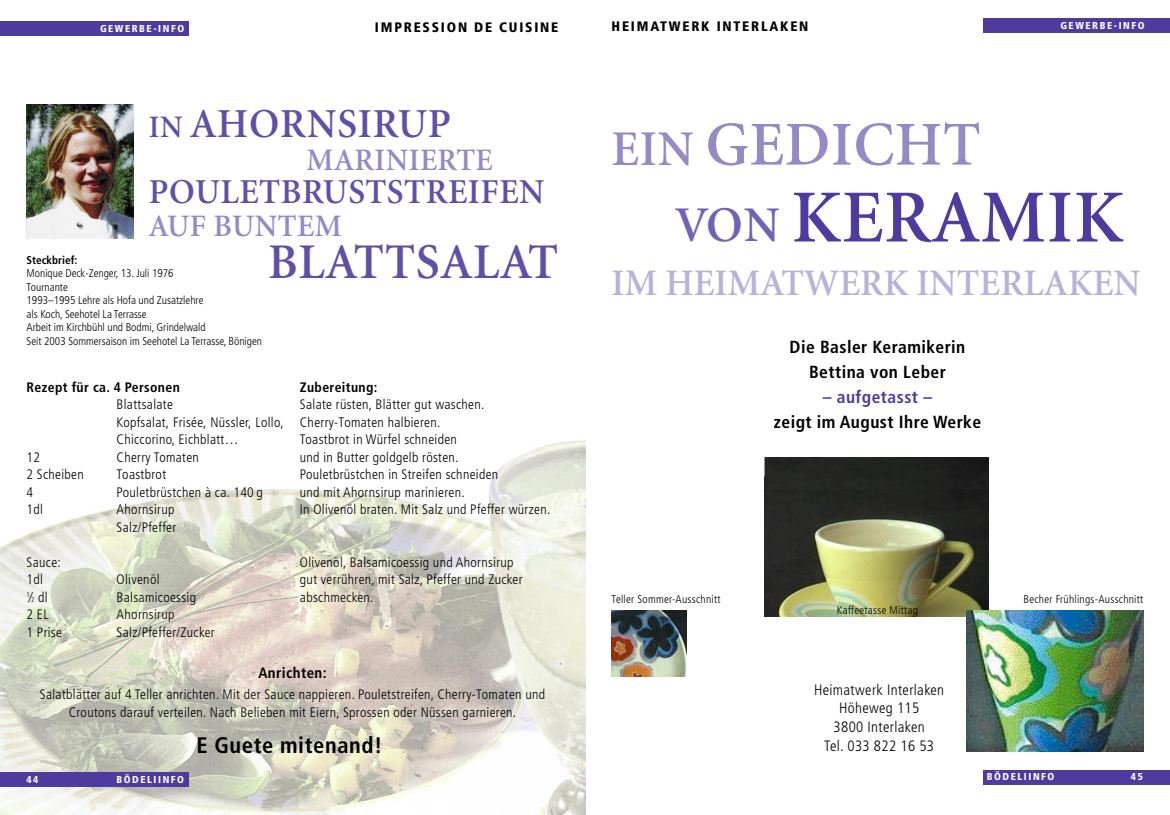
<style>
.page{position:relative;width:1170px;height:815px;background:#fff}
.page>*{position:absolute;margin:0;border:0;box-sizing:border-box;transform-origin:0 0}
.t1{font:600 75px "Minion";letter-spacing:.015em;color:#4e3b9f}
.t2{font:600 62.5px "Minion";letter-spacing:.015em;color:#9589c6}
.t3{font:600 50px "Minion";letter-spacing:.01em;color:#604fa9}
.t4{font:600 41.25px "Minion";letter-spacing:.02em;color:#604fa9}
.t5{font:600 37.5px "Minion";letter-spacing:.005em;color:#b8b1d9}
.t6{font:600 35px "Minion";letter-spacing:.015em;color:#604fa9}
.t7{font:600 31.25px "Minion";letter-spacing:.015em;color:#9589c6}
.t8{font:700 condensed 22.5px "Frutiger";letter-spacing:.025em;color:#000}
.t9{font:700 condensed 17.5px/25px "Frutiger";letter-spacing:.025em;color:#000;text-align:center}
.t10{font:700 condensed 17.5px "Frutiger";letter-spacing:.025em;color:#4e3b9f}
.t11{font:300 condensed 15px/18.8px "Frutiger";letter-spacing:.025em;color:#000;text-align:center}
.t12{font:700 condensed 15px "Frutiger";letter-spacing:.025em;color:#000}
.t13{font:300 condensed 13.75px/17.5px "Frutiger";letter-spacing:.025em;color:#000}
.t14{font:900 condensed 13.75px "Frutiger LT Std";letter-spacing:.13em;color:#000}
.t15{font:700 condensed 13.75px "Frutiger";letter-spacing:.025em;color:#000}
.t16{font:300 condensed 11.25px/13.5px "Frutiger";color:#000}
.t17{font:300 condensed 11.25px "Frutiger";letter-spacing:.025em;color:#000}
.t18{font:700 condensed 11.25px "Frutiger";color:#000}
.t19{font:900 condensed 10px "Frutiger";letter-spacing:.155em;color:#fff}
.s1{font-size:31.25px}
.s2{font-size:6.88px}
.s3{font-size:50px}
.s4{font-size:50px;color:#7162b3}
</style>
<div class="page">
<img style="left:764px;top:458px;width:224px;height:158px">
<div style="left:983px;top:770px;width:186px;height:14px;background:#4e3b9f"></div>
<div style="left:983px;top:19px;width:186px;height:14px;background:#4e3b9f"></div>
<img style="left:966px;top:610px;width:177px;height:142px">
<img style="left:611px;top:610px;width:76px;height:67px">
<img style="left:0;top:440px;width:585px;height:375px">
<div style="left:0;top:21px;width:189px;height:14px;background:#4e3b9f"></div>
<div style="left:0;top:772px;width:189px;height:15px;background:#4e3b9f"></div>
<img style="left:27px;top:105px;width:106px;height:134px">
<p class="t19" style="left:100px;top:24px;width:86px">GEWERBE-INFO</p>
<p class="t14" style="left:375px;top:21px;width:185px">IMPRESSION DE CUISINE</p>
<h3 class="t4" style="left:149px;top:107px;width:304px"><span class="s1">IN</span> AHORNSIRUP</h3>
<h3 class="t7" style="left:306px;top:148px;width:188px">MARINIERTE</h3>
<h3 class="t6" style="left:149px;top:178px;width:397px">POULETBRUSTSTREIFEN</h3>
<h3 class="t7" style="left:149px;top:214px;width:194px">AUF BUNTEM</h3>
<p class="t18" style="left:27px;top:255px;width:52px">Steckbrief:</p>
<p class="t16" style="left:27px;top:268px;width:149px">Monique Deck-Zenger, 13. Juli 1976<br>Tournante</p>
<p class="t16" style="left:27px;top:295px;width:237px">1993–1995 Lehre als Hofa und Zusatzlehre<br>als Koch, Seehotel La Terrasse<br>Arbeit im Kirchbühl und Bodmi, Grindelwald<br>Seit 2003 Sommersaison im Seehotel La Terrasse, Bönigen</p>
<h3 class="t3" style="left:268px;top:243px;width:291px">BLATTSALAT</h3>
<p class="t15" style="left:27px;top:381px;width:155px">Rezept für ca. 4 Personen</p>
<p class="t13" style="left:117px;top:397px;width:168px">Blattsalate<br>Kopfsalat, Frisée, Nüssler, Lollo,<br>Chiccorino, Eichblatt…</p>
<p class="t13" style="left:27px;top:449px;width:15px">12</p>
<p class="t13" style="left:117px;top:449px;width:84px">Cherry Tomaten</p>
<p class="t13" style="left:27px;top:467px;width:59px">2 Scheiben</p>
<p class="t13" style="left:117px;top:467px;width:51px">Toastbrot</p>
<p class="t13" style="left:27px;top:484px;width:8px">4</p>
<p class="t13" style="left:117px;top:484px;width:148px">Pouletbrüstchen à ca. 140 g</p>
<p class="t13" style="left:27px;top:502px;width:18px">1dl</p>
<p class="t13" style="left:117px;top:502px;width:61px">Ahornsirup<br>Salz/Pfeffer</p>
<p class="t13" style="left:27px;top:554px;width:36px">Sauce:<br>1dl</p>
<p class="t13" style="left:117px;top:572px;width:44px">Olivenöl</p>
<p class="t13" style="left:27px;top:589px;width:23px"><sup>1</sup>⁄<span class="s2">2</span> dl</p>
<p class="t13" style="left:117px;top:589px;width:81px">Balsamicoessig</p>
<p class="t13" style="left:27px;top:607px;width:24px">2 EL</p>
<p class="t13" style="left:117px;top:607px;width:59px">Ahornsirup</p>
<p class="t13" style="left:27px;top:624px;width:37px">1 Prise</p>
<p class="t13" style="left:117px;top:624px;width:100px">Salz/Pfeffer/Zucker</p>
<p class="t15" style="left:300px;top:381px;width:79px">Zubereitung:</p>
<p class="t13" style="left:300px;top:397px;width:252px">Salate rüsten, Blätter gut waschen.<br>Cherry-Tomaten halbieren.<br>Toastbrot in Würfel schneiden<br>und in Butter goldgelb rösten.<br>Pouletbrüstchen in Streifen schneiden<br>und mit Ahornsirup marinieren.<br>In Olivenöl braten. Mit Salz und Pfeffer würzen.</p>
<p class="t13" style="left:300px;top:554px;width:224px">Olivenöl, Balsamicoessig und Ahornsirup gut verrühren, mit Salz, Pfeffer und Zucker abschmecken.</p>
<p class="t12" style="left:258px;top:667px;width:70px">Anrichten:</p>
<p class="t13" style="left:40px;top:687px;width:506px;text-align:center">Salatblätter auf 4 Teller anrichten. Mit der Sauce nappieren. Pouletstreifen, Cherry-Tomaten und<br>Croutons darauf verteilen. Nach Belieben mit Eiern, Sprossen oder Nüssen garnieren.</p>
<p class="t19" style="left:26px;top:775px;width:13px">44</p>
<p class="t19" style="left:116px;top:775px;width:69px">BÖDELIINFO</p>
<h3 class="t8" style="left:196px;top:737px;width:187px">E Guete mitenand!</h3>
<p class="t14" style="left:611px;top:21px;width:198px">HEIMATWERK INTERLAKEN</p>
<p class="t19" style="left:1060px;top:22px;width:86px">GEWERBE-INFO</p>
<h2 class="t2" style="left:611px;top:120px;width:370px"><span class="s3">EIN</span> GEDICHT</h2>
<h1 class="t1" style="left:675px;top:188px;width:449px"><span class="s4">VON</span> KERAMIK</h1>
<h3 class="t5" style="left:611px;top:268px;width:530px">IM HEIMATWERK INTERLAKEN</h3>
<p class="t9" style="left:789px;top:335px;width:177px">Die Basler Keramikerin<br>Bettina von Leber</p>
<p class="t10" style="left:822px;top:389px;width:111px">– aufgetasst –</p>
<p class="t9" style="left:773px;top:410px;width:209px">zeigt im August Ihre Werke</p>
<p class="t17" style="left:611px;top:594px;width:110px">Teller Sommer-Ausschnitt</p>
<p class="t17" style="left:1023px;top:595px;width:121px">Becher Frühlings-Ausschnitt</p>
<p class="t17" style="left:836px;top:606px;width:83px">Kaffeetasse Mittag</p>
<p class="t11" style="left:814px;top:681px;width:132px">Heimatwerk Interlaken<br>Höheweg 115<br>3800 Interlaken<br>Tel. 033 822 16 53</p>
<p class="t19" style="left:986px;top:773px;width:69px">BÖDELIINFO</p>
<p class="t19" style="left:1130px;top:773px;width:13px">45</p>
</div>
